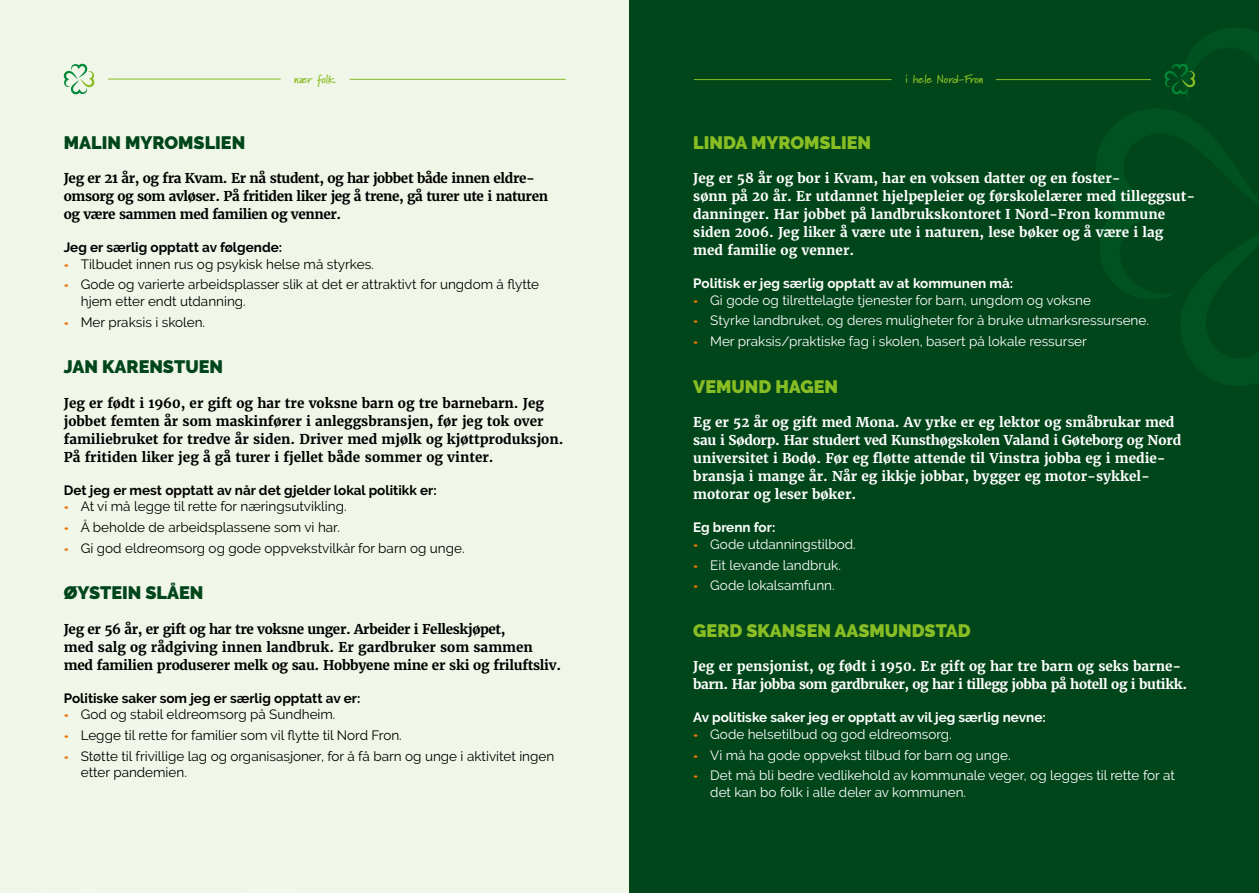
<style>
.page{position:relative;width:1259px;height:893px;background:#f0f6e8}
.page>*{position:absolute;margin:0;border:0;box-sizing:border-box;transform-origin:0 0}
.t1{font:900 18px "Raleway";color:#89bd24}
.t2{font:900 18px "Raleway";color:#00461a}
.t3{font:700 13.5px/18px "Merriweather";color:#fff}
.t4{font:13.5px/16.5px "Raleway";color:#000}
.t5{font:13.5px/16.5px "Raleway";color:#fff}
.t6{font:700 13.5px/18px "Merriweather";color:#000}
.t7{font:700 13.5px/18px "Merriweather";letter-spacing:-.02em;color:#000}
.t8{font:700 13.5px/18px "Merriweather";letter-spacing:-.03em;color:#000}
.t9{font:700 13.5px/18px "Merriweather";letter-spacing:-.03em;color:#fff}
.t10{font:700 13.5px "Raleway";color:#000}
.t11{font:700 13.5px "Raleway";color:#fff}
.t12{font:700 11.85px "Marydale";letter-spacing:-.01em;color:#89bd24}
.s1{font-family:"Marydale";color:#ee7402}
</style>
<div class="page">
<div style="left:629px;top:0;width:630px;height:893px;background:#00461a"></div>
<svg style="left:1095px;top:28px;width:164px;height:358px"></svg>
<svg style="left:64px;top:64px;width:30px;height:30px"></svg>
<hr style="left:995px;top:79px;width:156px;height:1px;background:#89bd24">
<hr style="left:694px;top:79px;width:197px;height:1px;background:#89bd24">
<hr style="left:108px;top:79px;width:173px;height:1px;background:#89bd24">
<hr style="left:350px;top:79px;width:216px;height:1px;background:#89bd24">
<p class="t12" style="left:294px;top:72px;width:42px">nær folk</p>
<p class="t12" style="left:905px;top:72px;width:80px">i hele Nord-Fron</p>
<h1 class="t2" style="left:64px;top:132px;width:183px">MALIN MYROMSLIEN</h1>
<p class="t8" style="left:64px;top:169px;width:486px">Jeg er 21 år, og fra Kvam. Er nå student, og har jobbet både innen eldre&shy;omsorg og som avløser. På fritiden liker jeg å trene, gå turer ute i naturen og være sammen med familien og venner.</p>
<p class="t10" style="left:64px;top:240px;width:220px">Jeg er særlig opptatt av følgende:</p>
<p class="t4" style="left:64px;top:256px;width:311px"><span class="s1">•</span> Tilbudet innen rus og psykisk helse må styrkes.</p>
<p class="t4" style="left:81px;top:276px;width:460px;text-indent:-17px"><span class="s1">•</span> Gode og varierte arbeidsplasser slik at det er attraktivt for ungdom å flytte hjem etter endt utdanning.</p>
<p class="t4" style="left:64px;top:314px;width:143px"><span class="s1">•</span> Mer praksis i skolen.</p>
<h1 class="t2" style="left:64px;top:356px;width:161px">JAN KARENSTUEN</h1>
<p class="t6" style="left:64px;top:394px;width:501px">Jeg er født i 1960, er gift og har tre voksne barn og tre barnebarn. Jeg jobbet femten år som maskinfører i anleggsbransjen, før jeg tok over familiebruket for tredve år siden. Driver med mjølk og kjøttproduksjon.<br>På fritiden liker jeg å gå turer i fjellet både sommer og vinter.</p>
<p class="t10" style="left:64px;top:482px;width:374px">Det jeg er mest opptatt av når det gjelder lokal politikk er:</p>
<p class="t4" style="left:64px;top:498px;width:284px"><span class="s1">•</span> At vi må legge til rette for næringsutvikling.</p>
<p class="t4" style="left:64px;top:519px;width:278px"><span class="s1">•</span> Å beholde de arbeidsplassene som vi har.</p>
<p class="t4" style="left:64px;top:540px;width:402px"><span class="s1">•</span> Gi god eldreomsorg og gode oppvekstvilkår for barn og unge.</p>
<h1 class="t2" style="left:64px;top:582px;width:141px">ØYSTEIN SLÅEN</h1>
<p class="t7" style="left:64px;top:620px;width:499px">Jeg er 56 år, er gift og har tre voksne unger. Arbeider i Felleskjøpet,<br>med salg og rådgiving innen landbruk. Er gardbruker som sammen med familien produserer melk og sau. Hobbyene mine er ski og friluftsliv.</p>
<p class="t10" style="left:64px;top:690px;width:298px">Politiske saker som jeg er særlig opptatt av er:</p>
<p class="t4" style="left:64px;top:706px;width:273px"><span class="s1">•</span> God og stabil eldreomsorg på Sundheim.</p>
<p class="t4" style="left:64px;top:727px;width:339px"><span class="s1">•</span> Legge til rette for familier som vil flytte til Nord Fron.</p>
<p class="t4" style="left:81px;top:748px;width:475px;text-indent:-17px"><span class="s1">•</span> Støtte til frivillige lag og organisasjoner, for å få barn og unge i aktivitet ingen etter pandemien.</p>
<h1 class="t1" style="left:693px;top:132px;width:179px">LINDA MYROMSLIEN</h1>
<p class="t3" style="left:693px;top:169px;width:503px">Jeg er 58 år og bor i Kvam, har en voksen datter og en foster-<br>sønn på 20 år. Er utdannet hjelpepleier og førskolelærer med tilleggsut&shy;danninger. Har jobbet på landbrukskontoret I Nord-Fron kommune siden 2006. Jeg liker å være ute i naturen, lese bøker og å være i lag med familie og venner.</p>
<p class="t11" style="left:693px;top:276px;width:321px">Politisk er jeg særlig opptatt av at kommunen må:</p>
<p class="t5" style="left:693px;top:292px;width:399px"><span class="s1">•</span> Gi gode og tilrettelagte tjenester for barn, ungdom og voksne</p>
<p class="t5" style="left:693px;top:312px;width:457px"><span class="s1">•</span> Styrke landbruket, og deres muligheter for å bruke utmarksressursene.</p>
<p class="t5" style="left:693px;top:333px;width:395px"><span class="s1">•</span> Mer praksis/praktiske fag i skolen, basert på lokale ressurser</p>
<h1 class="t1" style="left:693px;top:376px;width:146px">VEMUND HAGEN</h1>
<p class="t3" style="left:693px;top:413px;width:490px">Eg er 52 år og gift med Mona. Av yrke er eg lektor og småbrukar med sau i Sødorp. Har studert ved Kunsthøgskolen Valand i Gøteborg og Nord universitet i Bodø. Før eg fløtte attende til Vinstra jobba eg i medie&shy;bransja i mange år. Når eg ikkje jobbar, bygger eg motor-sykkel&shy;motorar og leser bøker.</p>
<p class="t11" style="left:693px;top:520px;width:84px">Eg brenn for:</p>
<p class="t5" style="left:693px;top:536px;width:164px"><span class="s1">•</span> Gode utdanningstilbod.</p>
<p class="t5" style="left:693px;top:556px;width:149px"><span class="s1">•</span> Eit levande landbruk.</p>
<p class="t5" style="left:693px;top:577px;width:143px"><span class="s1">•</span> Gode lokalsamfunn.</p>
<h1 class="t1" style="left:693px;top:620px;width:279px">GERD SKANSEN AASMUNDSTAD</h1>
<p class="t9" style="left:693px;top:657px;width:495px">Jeg er pensjonist, og født i 1950. Er gift og har tre barn og seks barne&shy;barn. Har jobba som gardbruker, og har i tillegg jobba på hotell og i butikk.</p>
<p class="t11" style="left:693px;top:710px;width:354px">Av politiske saker jeg er opptatt av vil jeg særlig nevne:</p>
<p class="t5" style="left:693px;top:726px;width:260px"><span class="s1">•</span> Gode helsetilbud og god eldreomsorg.</p>
<p class="t5" style="left:693px;top:746px;width:319px"><span class="s1">•</span> Vi må ha gode oppvekst tilbud for barn og unge.</p>
<p class="t5" style="left:710px;top:767px;width:466px;text-indent:-17px"><span class="s1">•</span> Det må bli bedre vedlikehold av kommunale veger, og legges til rette for at det kan bo folk i alle deler av kommunen.</p>
</div>
